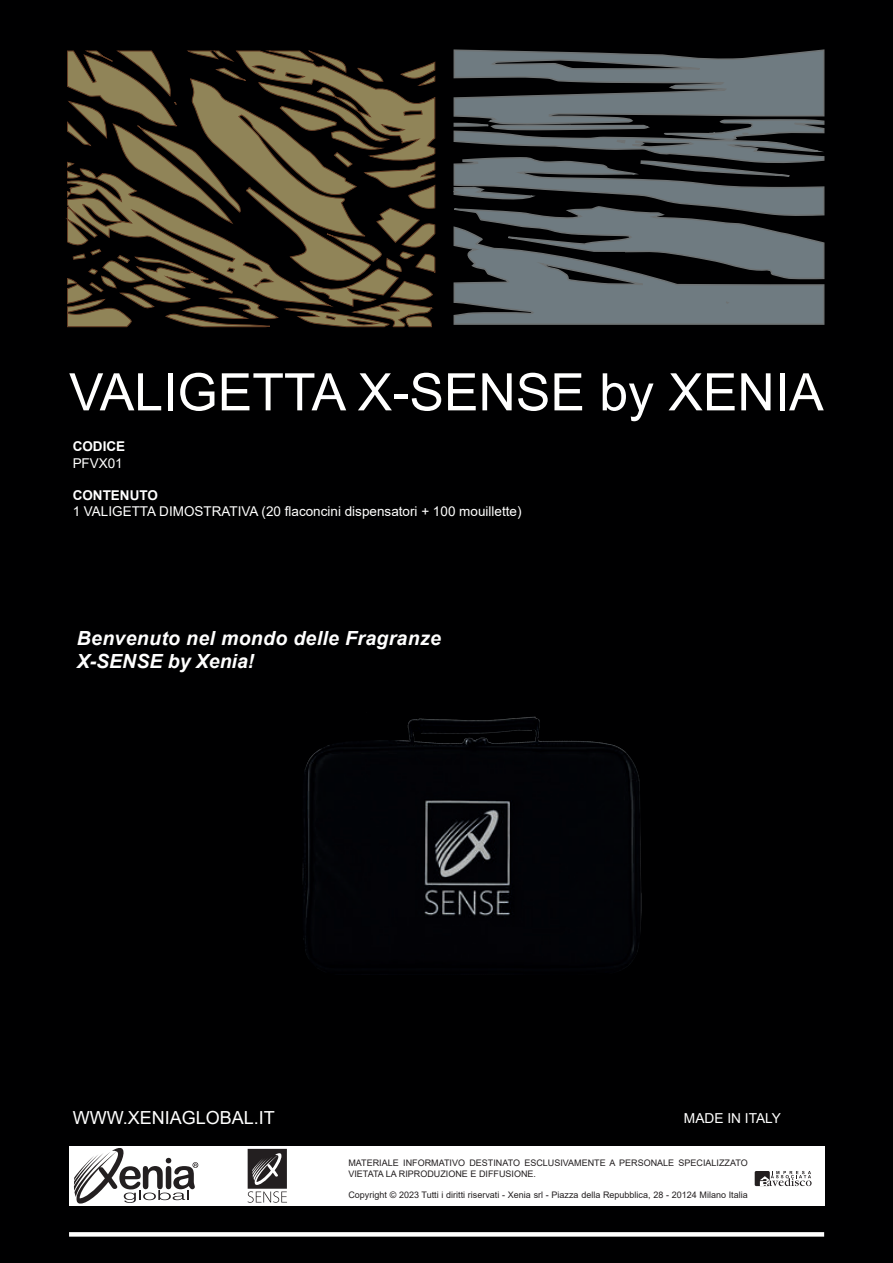
<style>
.page{position:relative;width:893px;height:1263px;background:#000001}
.page>*{position:absolute;margin:0;border:0;box-sizing:border-box;transform-origin:0 0}
.t1{font:51.75px "Arial";color:#fff}
.t2{font:italic 700 19.5px/23.4px "Arial";letter-spacing:.015em;color:#fff}
.t3{font:18px "Arial";color:#fff}
.t4{font:13.65px "Arial";color:#fff}
.t5{font:13.5px "Arial";color:#fff}
.t6{font:700 13.5px "Arial";color:#fff}
.t7{font:9px/10.8px "Arial";color:#231f20}
</style>
<div class="page">
<div style="left:69px;top:1146px;width:755px;height:59px;background:#fff"></div>
<svg style="left:69px;top:1232px;width:755px;height:4px;background:#f6f6f6"></svg>
<svg style="left:74px;top:1148px;width:124px;height:58px"></svg>
<div style="left:755px;top:1171px;width:15px;height:15px;background:#231f20;border-radius:2px"></div>
<svg style="left:760px;top:1171px;width:52px;height:15px"></svg>
<svg style="left:248px;top:1149px;width:39px;height:54px"></svg>
<svg style="left:66px;top:50px;width:370px;height:278px"></svg>
<svg style="left:453px;top:49px;width:372px;height:276px"></svg>
<img style="left:302px;top:716px;width:340px;height:253px">
<h1 class="t1" style="left:69px;top:356px;width:756px">VALIGETTA X-SENSE by XENIA</h1>
<h3 class="t6" style="left:73px;top:437px;width:54px">CODICE</h3>
<h3 class="t5" style="left:73px;top:453px;width:51px">PFVX01</h3>
<h3 class="t6" style="left:73px;top:486px;width:87px">CONTENUTO</h3>
<h3 class="t5" style="left:73px;top:502px;width:450px">1 VALIGETTA DIMOSTRATIVA (20 flaconcini dispensatori + 100 mouillette)</h3>
<h2 class="t2" style="left:77px;top:627px;width:366px">Benvenuto nel mondo delle Fragranze<br>X-SENSE by Xenia!</h2>
<h3 class="t3" style="left:73px;top:1105px;width:204px">WWW.XENIAGLOBAL.IT</h3>
<h3 class="t4" style="left:684px;top:1108px;width:99px">MADE IN ITALY</h3>
<p class="t7" style="left:348px;top:1157px;width:401px">MATERIALE INFORMATIVO DESTINATO ESCLUSIVAMENTE A PERSONALE SPECIALIZZATO<br>VIETATA LA RIPRODUZIONE E DIFFUSIONE.</p>
<p class="t7" style="left:348px;top:1190px;width:401px">Copyright © 2023 Tutti i diritti riservati - Xenia srl - Piazza della Repubblica, 28 - 20124 Milano Italia</p>
</div>
